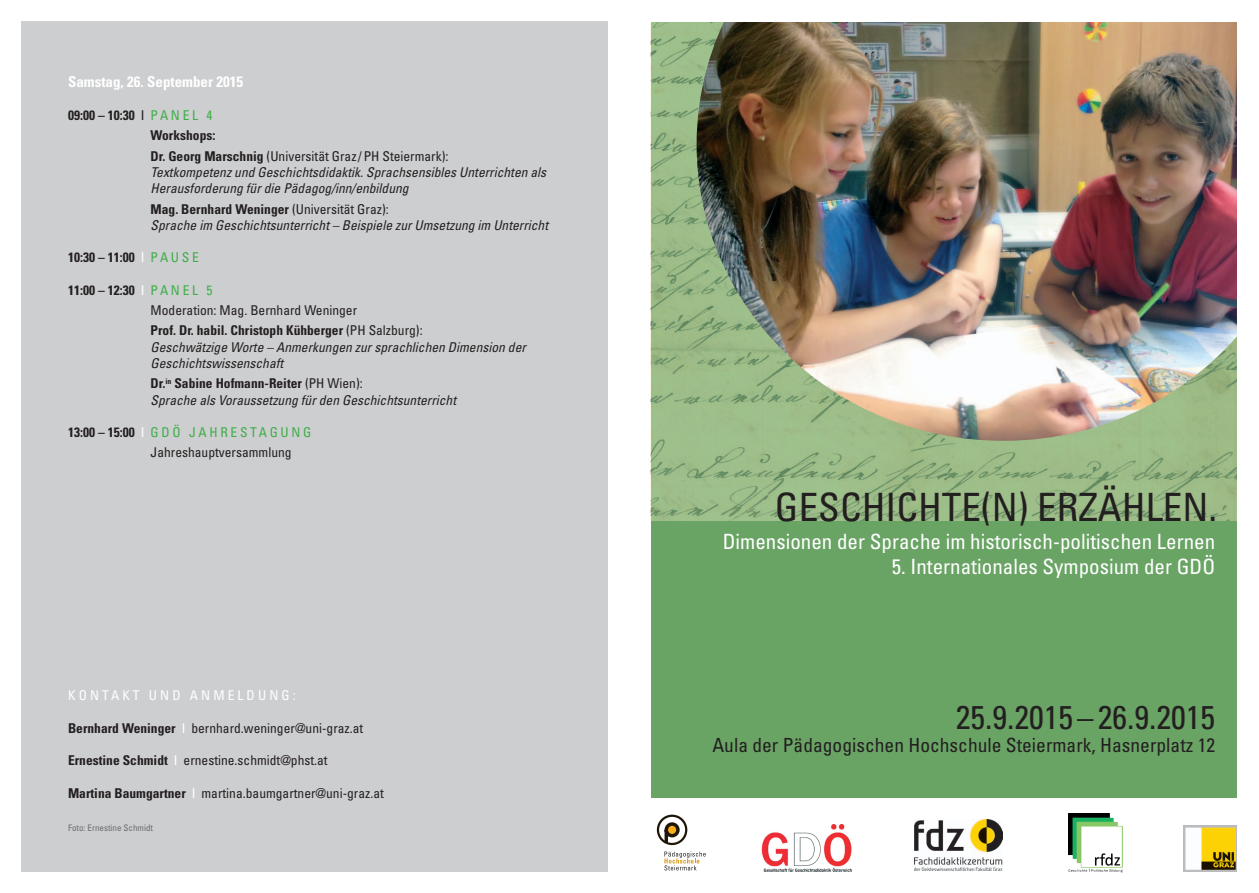
<style>
.page{position:relative;width:1259px;height:893px;background:#fff}
.page>*{position:absolute;margin:0;border:0;box-sizing:border-box;transform-origin:0 0}
.t1{font:condensed 39px "Univers LT Std";color:#231f20}
.t2{font:condensed 33px "Univers LT Std";color:#231f20}
.t3{font:condensed 21px "Univers LT Std";color:#fff}
.t4{font:condensed 19.5px "Univers LT Std";color:#231f20}
.t5{font:700 condensed 15px "Univers LT Std";color:#fff}
.t6{font:italic condensed 13.5px/16.2px "Univers LT Std";color:#231f20}
.t7{font:condensed 13.5px/20.4px "Univers LT Std";color:#231f20}
.t8{font:700 condensed 13.5px/20.4px "Univers LT Std";color:#231f20}
.t9{font:condensed 13.5px "Univers LT Std";letter-spacing:.2em;color:#40ae49}
.t10{font:condensed 13.5px "Univers LT Std";color:#fff}
.t11{font:condensed 9px "Univers LT Std";color:#6c6d70}
.s1{font-weight:400}
.s2{font-weight:400;color:#40ae49}
.s3{font-weight:700;font-style:normal}
.s4{font-style:normal}
.s5{font-weight:400;color:#fff}
.s6{font-weight:700}
.s7{color:#fff}
.s8{color:#40ae49}
.s9{font-weight:700;color:#231f20}
</style>
<div class="page">
<div style="left:651px;top:21px;width:586px;height:776px;background:#6aa465"></div>
<img style="left:651px;top:21px;width:586px;height:499px">
<div style="left:21px;top:21px;width:587px;height:851px;background:#cdced0"></div>
<img style="left:1183px;top:825px;width:54px;height:47px">
<img style="left:1068px;top:813px;width:54px;height:60px">
<img style="left:914px;top:819px;width:88px;height:52px">
<svg style="left:658px;top:816px;width:28px;height:28px"></svg>
<div style="left:657px;top:815px;width:30px;height:30px;border:2px solid #201607;border-radius:50%"></div>
<svg style="left:663px;top:821px;width:43px;height:49px"></svg>
<img style="left:696px;top:21px;width:541px;height:420px">
<img style="left:761px;top:825px;width:91px;height:46px">
<p class="t5" style="left:68px;top:73px;width:176px">Samstag, 26. September 2015</p>
<p class="t8" style="left:151px;top:105px;width:299px;text-indent:-82px">09:00 – 10:30 <span class="s1">I</span> <span class="s2">Pa n e l 4<br></span>Workshops:<br>Dr. Georg Marschnig <span class="s1">(Universität Graz / PH Steiermark):</span></p>
<p class="t6" style="left:151px;top:164px;width:397px">Textkompetenz und Geschichtsdidaktik. Sprachsensibles Unterrichten als<br>Herausforderung für die Pädagog/inn/enbildung</p>
<p class="t6" style="left:151px;top:201px;width:399px"><span class="s3">Mag. Bernhard Weninger</span> <span class="s4">(Universität Graz):<br></span>Sprache im Geschichtsunterricht – Beispiele zur Umsetzung im Unterricht</p>
<p class="t8" style="left:68px;top:247px;width:103px">10:30 – 11:00 <span class="s5">I</span> <span class="s2">Paus</span></p>
<p class="t9" style="left:192px;top:249px;width:8px">e</p>
<p class="t7" style="left:151px;top:279px;width:274px;text-indent:-82px"><span class="s6">11:00 – 12:30</span> <span class="s7">I</span> <span class="s8">Pa n e l 5<br></span>Moderation: Mag. Bernhard Weninger<br><span class="s6">Prof. Dr. habil. Christoph Kühberger</span> (PH Salzburg):</p>
<p class="t6" style="left:151px;top:339px;width:377px">Geschwätzige Worte – Anmerkungen zur sprachlichen Dimension der<br>Geschichtswissenschaft</p>
<p class="t6" style="left:151px;top:375px;width:307px"><span class="s3">Dr.</span><sup>in</sup> <span class="s3">Sabine Hofmann-Reiter</span> <span class="s4">(PH Wien):<br></span>Sprache als Voraussetzung für den Geschichtsunterricht</p>
<p class="t9" style="left:68px;top:424px;width:202px"><span class="s9">13:00 – 15:00</span> <span class="s7">I</span> GDÖ Jah res tagu</p>
<p class="t9" style="left:292px;top:424px;width:19px">ng</p>
<p class="t7" style="left:151px;top:442px;width:142px">Jahreshauptversammlung</p>
<p class="t10" style="left:68px;top:687px;width:229px">Kontak tu nd Anm el du ng :</p>
<p class="t7" style="left:68px;top:718px;width:297px"><span class="s6">Bernhard Weninger</span> <span class="s7">I</span> bernhard.weninger@uni-graz.at</p>
<p class="t7" style="left:68px;top:750px;width:261px"><span class="s6">Ernestine Schmidt</span> <span class="s7">I</span> ernestine.schmidt@phst.at</p>
<p class="t7" style="left:68px;top:782px;width:317px"><span class="s6">Martina Baumgartner</span> <span class="s7">I</span> martina.baumgartner@uni-graz.at</p>
<p class="t11" style="left:68px;top:822px;width:86px">Foto: Ernestine Schmidt</p>
<h1 class="t1" style="left:775px;top:483px;width:444px">Gesch ichte(n) erzäh len.</h1>
<h3 class="t3" style="left:723px;top:528px;width:494px">Dimensionen der Sprache im historisch-politischen Lernen</h3>
<h3 class="t3" style="left:892px;top:553px;width:325px">5. Internationales Symposium der GDÖ</h3>
<h2 class="t2" style="left:955px;top:696px;width:261px">25.9.2015 – 26.9.2015</h2>
<h3 class="t4" style="left:712px;top:733px;width:504px">Aula der Pädagogischen Hochschule Steiermark, Hasnerplatz 12</h3>
</div>
